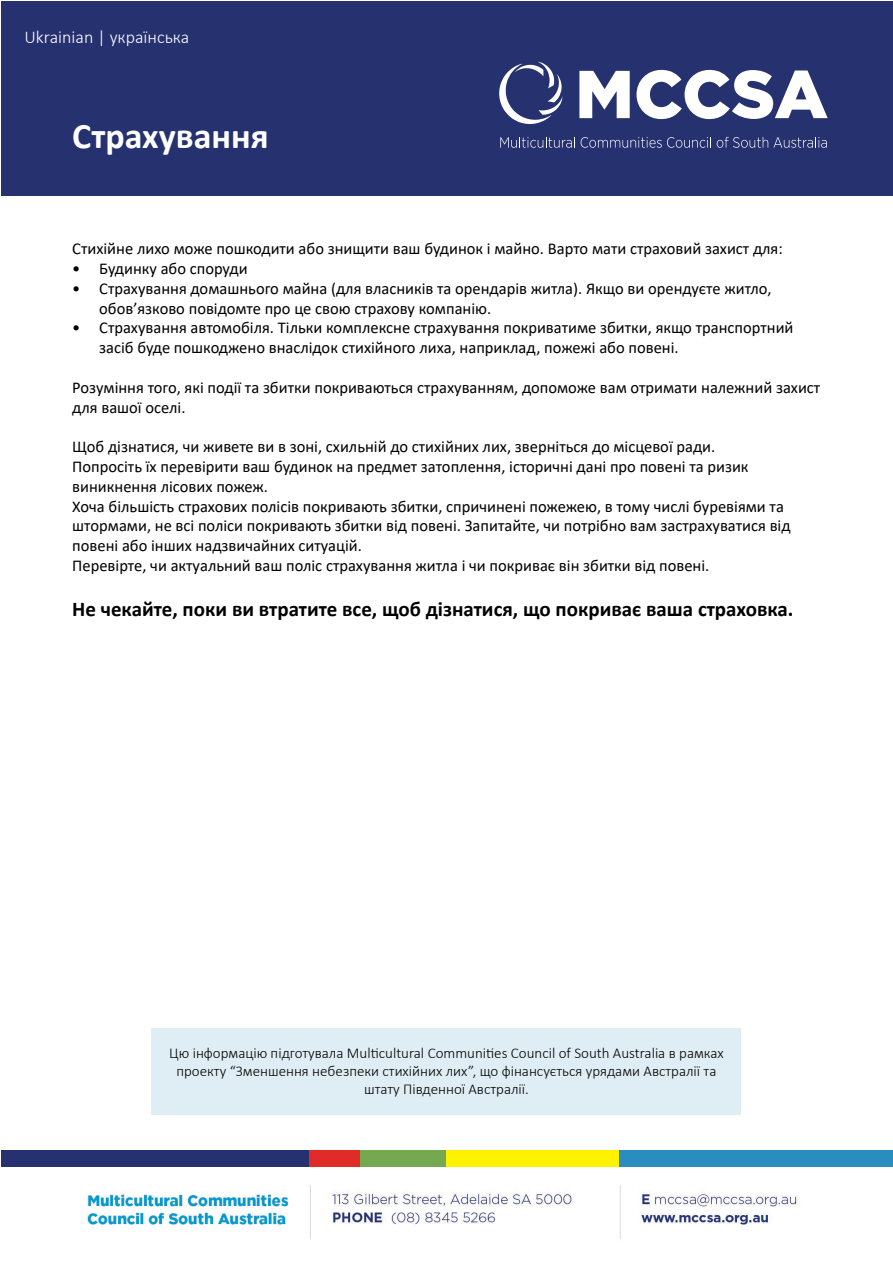
<style>
.page{position:relative;width:893px;height:1263px;background:#fff}
.page>*{position:absolute;margin:0;border:0;box-sizing:border-box;transform-origin:0 0}
.t1{font:700 36px "Calibri";color:#fff}
.t2{font:700 21px "Calibri";color:#000}
.t3{font:300 18px "Calibri";color:#fff}
.t4{font:16.5px/19.8px "Calibri";color:#000}
.t5{font:300 15px/18px "Calibri";color:#000;text-align:center}
</style>
<div class="page">
<img style="left:86px;top:1185px;width:712px;height:54px">
<div style="left:1px;top:1px;width:891px;height:195px;background:#26316f"></div>
<div style="left:1px;top:1150px;width:309px;height:17px;background:#26316f"></div>
<div style="left:619px;top:1150px;width:274px;height:17px;background:#2a8dbf"></div>
<div style="left:310px;top:1150px;width:50px;height:17px;background:#e12b29"></div>
<div style="left:360px;top:1150px;width:86px;height:17px;background:#74a951"></div>
<div style="left:446px;top:1150px;width:173px;height:17px;background:#fff200"></div>
<svg style="left:499px;top:62px;width:63px;height:62px"></svg>
<svg style="left:579px;top:70px;width:249px;height:49px"></svg>
<svg style="left:500px;top:137px;width:75px;height:11px"></svg>
<svg style="left:581px;top:137px;width:130px;height:11px"></svg>
<svg style="left:717px;top:137px;width:110px;height:11px"></svg>
<div style="left:152px;top:1028px;width:589px;height:86px;background:#dfeef5"></div>
<p class="t3" style="left:25px;top:26px;width:166px">Ukrainian | українська</p>
<h1 class="t1" style="left:72px;top:110px;width:198px">Страхування</h1>
<p class="t4" style="left:72px;top:238px;width:712px">Стихійне лихо може пошкодити або знищити ваш будинок і майно. Варто мати страховий захист для:</p>
<p class="t4" style="left:72px;top:258px;width:177px">• Будинку або споруди</p>
<p class="t4" style="left:99px;top:278px;width:674px;text-indent:-27px">• Страхування домашнього майна (для власників та орендарів житла). Якщо ви орендуєте житло, обов’язково повідомте про це свою страхову компанію.</p>
<p class="t4" style="left:99px;top:318px;width:696px;text-indent:-27px">• Страхування автомобіля. Тільки комплексне страхування покриватиме збитки, якщо транспортний засіб буде пошкоджено внаслідок стихійного лиха, наприклад, пожежі або повені.</p>
<p class="t4" style="left:72px;top:377px;width:749px">Розуміння того, які події та збитки покриваються страхуванням, допоможе вам отримати належний захист для вашої оселі.</p>
<p class="t4" style="left:72px;top:436px;width:720px">Щоб дізнатися, чи живете ви в зоні, схильній до стихійних лих, зверніться до місцевої ради.<br>Попросіть їх перевірити ваш будинок на предмет затоплення, історичні дані про повені та ризик виникнення лісових пожеж.<br>Хоча більшість страхових полісів покривають збитки, спричинені пожежею, в тому числі буревіями та штормами, не всі поліси покривають збитки від повені. Запитайте, чи потрібно вам застрахуватися від повені або інших надзвичайних ситуацій.<br>Перевірте, чи актуальний ваш поліс страхування житла і чи покриває він збитки від повені.</p>
<p class="t2" style="left:72px;top:594px;width:723px">Не чекайте, поки ви втратите все, щоб дізнатися, що покриває ваша страховка.</p>
<p class="t5" style="left:169px;top:1044px;width:556px">Цю інформацію підготувала Multicultural Communities Council of South Australia в рамках проекту “Зменшення небезпеки стихійних лих”, що фінансується урядами Австралії та штату Південної Австралії.</p>
</div>
